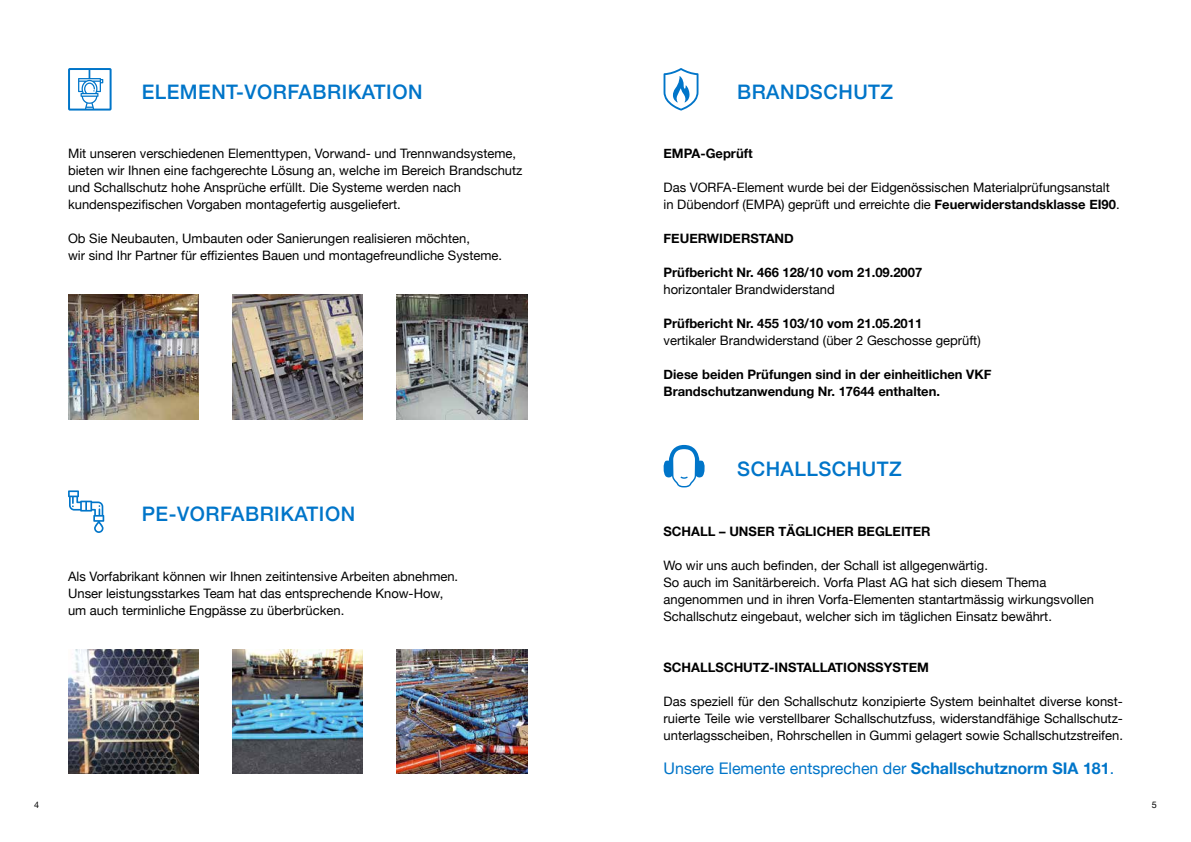
<style>
.page{position:relative;width:1191px;height:842px;background:#fff}
.page>*{position:absolute;margin:0;border:0;box-sizing:border-box;transform-origin:0 0}
.t1{font:500 20px "Helvetica Neue";letter-spacing:.025em;color:#0075c9}
.t2{font:16px "Helvetica Neue";color:#0075c9}
.t3{font:13px/17px "Helvetica Neue";color:#000}
.t4{font:700 13px/17px "Helvetica Neue";color:#000}
.t5{font:9px "Helvetica Neue";color:#000}
.s1{font-weight:700}
</style>
<div class="page">
<svg style="left:68px;top:68px;width:44px;height:43px"></svg>
<img style="left:68px;top:295px;width:130px;height:124px">
<img style="left:68px;top:649px;width:130px;height:125px">
<img style="left:232px;top:295px;width:131px;height:125px">
<img style="left:232px;top:650px;width:131px;height:124px">
<img style="left:397px;top:295px;width:130px;height:125px">
<img style="left:397px;top:650px;width:130px;height:124px">
<svg style="left:68px;top:490px;width:36px;height:43px"></svg>
<svg style="left:663px;top:68px;width:35px;height:43px"></svg>
<svg style="left:663px;top:445px;width:42px;height:42px"></svg>
<h1 class="t1" style="left:142px;top:76px;width:282px">ELEMENT-VORFABRIKATION</h1>
<h1 class="t1" style="left:737px;top:76px;width:158px">BRANDSCHUTZ</h1>
<p class="t3" style="left:68px;top:145px;width:456px">Mit unseren verschiedenen Elementtypen, Vorwand- und Trennwandsysteme, bieten wir Ihnen eine fachgerechte Lösung an, welche im Bereich Brandschutz und Schallschutz hohe Ansprüche erfüllt. Die Systeme werden nach kundenspezifischen Vorgaben montagefertig ausgeliefert.</p>
<p class="t3" style="left:68px;top:230px;width:435px">Ob Sie Neubauten, Umbauten oder Sanierungen realisieren möchten,<br>wir sind Ihr Partner für effizientes Bauen und montagefreundliche Systeme.</p>
<h1 class="t1" style="left:142px;top:498px;width:215px">PE-VORFABRIKATION</h1>
<p class="t3" style="left:68px;top:569px;width:392px">Als Vorfabrikant können wir Ihnen zeitintensive Arbeiten abnehmen.<br>Unser leistungsstarkes Team hat das entsprechende Know-How, um auch terminliche Engpässe zu überbrücken.</p>
<p class="t4" style="left:663px;top:145px;width:91px">EMPA-Geprüft</p>
<p class="t3" style="left:663px;top:180px;width:457px">Das VORFA-Element wurde bei der Eidgenössischen Materialprüfungsanstalt in Dübendorf (EMPA) geprüft und erreichte die <span class="s1">Feuerwiderstandsklasse EI90</span>.</p>
<p class="t4" style="left:663px;top:230px;width:132px">FEUERWIDERSTAND</p>
<p class="t4" style="left:663px;top:264px;width:260px">Prüfbericht Nr. 466 128/10 vom 21.09.2007</p>
<p class="t3" style="left:663px;top:282px;width:173px">horizontaler Brandwiderstand</p>
<p class="t4" style="left:663px;top:315px;width:260px">Prüfbericht Nr. 455 103/10 vom 21.05.2011</p>
<p class="t3" style="left:663px;top:333px;width:319px">vertikaler Brandwiderstand (über 2 Geschosse geprüft)</p>
<p class="t4" style="left:663px;top:366px;width:329px">Diese beiden Prüfungen sind in der einheitlichen VKF<br>Brandschutzanwendung Nr. 17644 enthalten.</p>
<h1 class="t1" style="left:737px;top:453px;width:166px">SCHALLSCHUTZ</h1>
<p class="t4" style="left:663px;top:523px;width:268px">SCHALL – UNSER TÄGLICHER BEGLEITER</p>
<p class="t3" style="left:663px;top:557px;width:432px">Wo wir uns auch befinden, der Schall ist allgegenwärtig.<br>So auch im Sanitärbereich. Vorfa Plast AG hat sich diesem Thema angenommen und in ihren Vorfa-Elementen stantartmässig wirkungsvollen Schallschutz eingebaut, welcher sich im täglichen Einsatz bewährt.</p>
<p class="t4" style="left:663px;top:659px;width:267px">SCHALLSCHUTZ-INSTALLATIONSSYSTEM</p>
<p class="t3" style="left:663px;top:693px;width:461px;text-align:justify">Das speziell für den Schallschutz konzipierte System beinhaltet diverse konst&shy;ruierte Teile wie verstellbarer Schallschutzfuss, widerstandfähige Schallschutz&shy;unterlagsscheiben, Rohrschellen in Gummi gelagert sowie Schallschutzstreifen.</p>
<p class="t2" style="left:663px;top:757px;width:452px">Unsere Elemente entsprechen der <span class="s1">Schallschutznorm SIA 181</span>.</p>
<p class="t5" style="left:34px;top:798px;width:7px">4</p>
<p class="t5" style="left:1152px;top:798px;width:7px">5</p>
</div>
